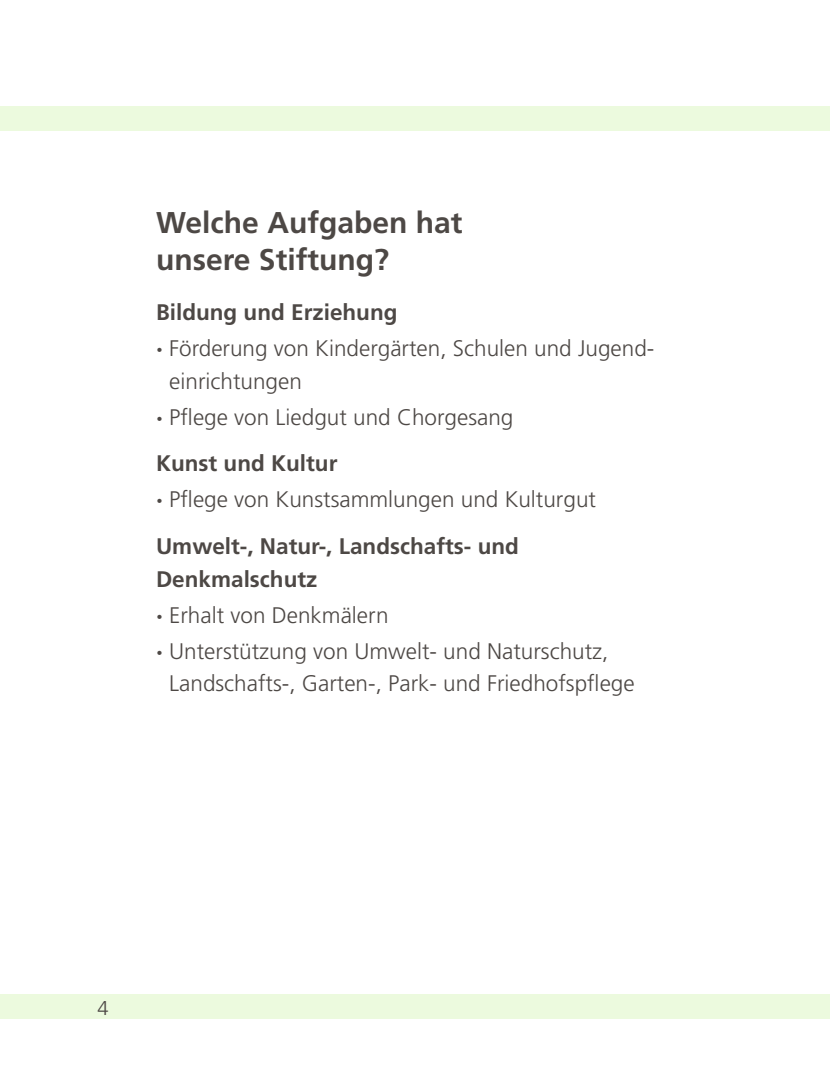
<style>
.page{position:relative;width:830px;height:1092px;background:#fff}
.page>*{position:absolute;margin:0;border:0;box-sizing:border-box;transform-origin:0 0}
.t1{font:700 30px/37.5px "Frutiger";color:#4d4845}
.t2{font:300 22.5px/36px "Frutiger";color:#4d4845}
.t3{font:700 22.5px/32.5px "Frutiger";color:#4d4845}
.t4{font:300 20px "Frutiger";color:#4d4845}
.s1{font-weight:700}
.s2{font-weight:900}
</style>
<div class="page">
<div style="left:0;top:106px;width:829px;height:25px;background:#ecfade"></div>
<div style="left:0;top:994px;width:829px;height:25px;background:#ecfade"></div>
<h1 class="t1" style="left:156px;top:203px;width:308px">Welche Aufgaben hat unsere Stiftung?</h1>
<p class="t2" style="left:156px;top:294px;width:499px"><span class="s1">Bildung und Erziehung<br></span><span class="s2">·</span> Förderung von Kindergärten, Schulen und Jugend-</p>
<p class="t2" style="left:156px;top:363px;width:359px;text-indent:13px">einrichtungen<br><span class="s2">·</span> Pflege von Liedgut und Chorgesang</p>
<p class="t2" style="left:156px;top:445px;width:441px"><span class="s1">Kunst und Kultur<br></span><span class="s2">·</span> Pflege von Kunstsammlungen und Kulturgut</p>
<p class="t3" style="left:156px;top:530px;width:364px">Umwelt-, Natur-, Landschafts- und<br>Denkmalschutz</p>
<p class="t2" style="left:156px;top:597px;width:453px"><span class="s2">·</span> Erhalt von Denkmälern<br><span class="s2">·</span> Unterstützung von Umwelt- und Naturschutz,</p>
<p class="t2" style="left:169px;top:665px;width:467px">Landschafts-, Garten-, Park- und Friedhofspflege</p>
<p class="t4" style="left:97px;top:996px;width:13px">4</p>
</div>
